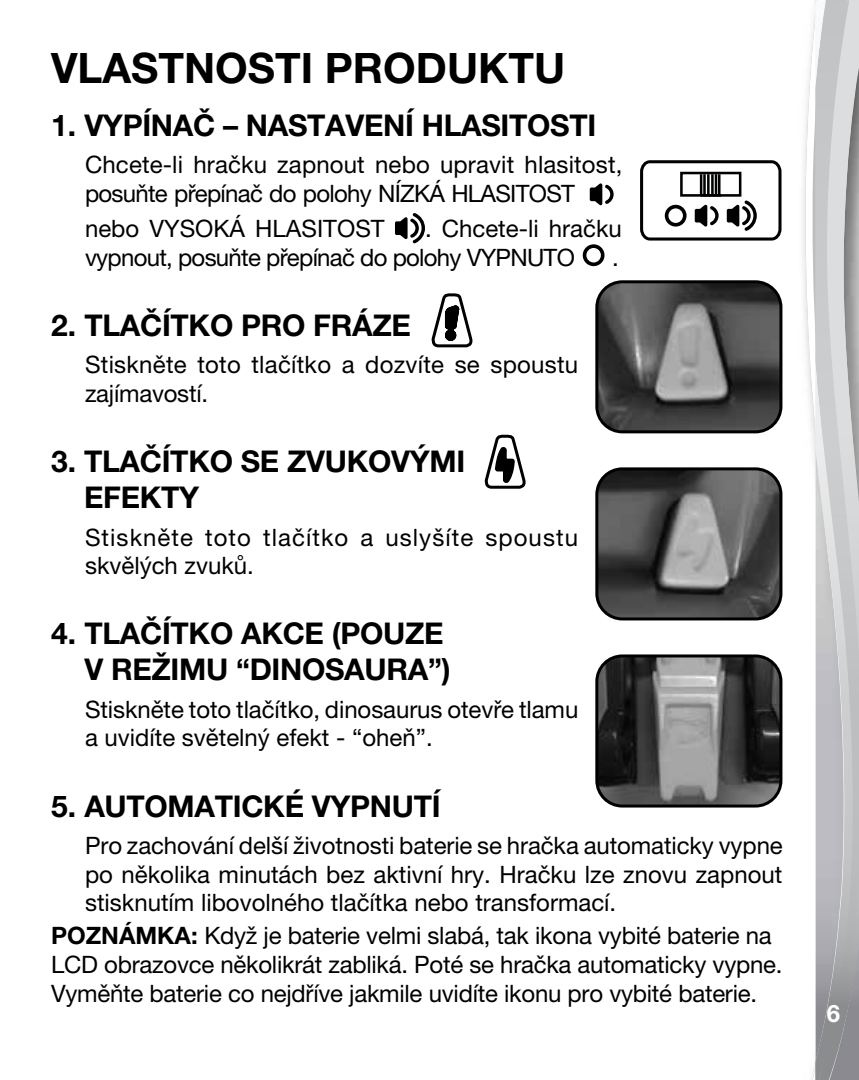
<style>
.page{position:relative;width:859px;height:1080px;background:#fff}
.page>*{position:absolute;margin:0;border:0;box-sizing:border-box;transform-origin:0 0}
.t1{font:700 42px "Helvetica Neue LT Pro";color:#000}
.t2{font:700 30px/36px "Helvetica Neue LT Pro";letter-spacing:-.01em;color:#000}
.t3{font:24px/28.8px "Helvetica Neue LT Pro";letter-spacing:-.005em;color:#000}
.t4{font:24px/28.8px "Helvetica Neue LT Pro";letter-spacing:-.03em;color:#000}
.t5{font:24px/28.8px "Helvetica Neue LT Pro";letter-spacing:.045em;color:#000}
.t6{font:700 24px "Helvetica Neue LT Pro";color:#fff}
.s1{font-weight:700}
</style>
<div class="page">
<svg style="left:805px;top:0;width:10px;height:1080px"></svg>
<img style="left:853px;top:0;width:6px;height:1080px">
<img style="left:815px;top:0;width:38px;height:1080px">
<svg style="left:590px;top:183px;width:24px;height:22px"></svg>
<svg style="left:395px;top:213px;width:30px;height:31px"></svg>
<svg style="left:583px;top:244px;width:21px;height:22px"></svg>
<div style="left:640px;top:160px;width:141px;height:81px;border:3px solid #000101;border-radius:9px"></div>
<svg style="left:665px;top:205px;width:21px;height:22px"></svg>
<svg style="left:695px;top:205px;width:24px;height:22px"></svg>
<svg style="left:727px;top:201px;width:30px;height:30px"></svg>
<hr style="left:700px;top:174px;width:2px;height:21px;background:#000101">
<hr style="left:703px;top:174px;width:3px;height:21px;background:#000101">
<hr style="left:707px;top:174px;width:3px;height:21px;background:#000101">
<hr style="left:711px;top:174px;width:3px;height:21px;background:#000101">
<hr style="left:715px;top:174px;width:2px;height:21px;background:#000101">
<hr style="left:718px;top:174px;width:2px;height:21px;background:#000101">
<div style="left:680px;top:172px;width:61px;height:25px;border:3px solid #000"></div>
<img style="left:599px;top:284px;width:182px;height:148px">
<div style="left:595px;top:280px;width:187px;height:153px;border:3px solid #000;border-radius:26px"></div>
<img style="left:599px;top:471px;width:182px;height:148px">
<div style="left:595px;top:467px;width:187px;height:153px;border:3px solid #000;border-radius:26px"></div>
<img style="left:599px;top:658px;width:182px;height:146px">
<div style="left:595px;top:654px;width:187px;height:154px;border:3px solid #000;border-radius:26px"></div>
<svg style="left:431px;top:293px;width:42px;height:55px"></svg>
<svg style="left:484px;top:434px;width:42px;height:55px"></svg>
<h1 class="t1" style="left:51px;top:42px;width:516px">VLASTNOSTI PRODUKTU</h1>
<p class="t2" style="left:51px;top:107px;width:547px">1. VYPÍNAČ – NASTAVENÍ HLASITOSTI</p>
<p class="t3" style="left:85px;top:150px;width:539px">Chcete-li hračku zapnout nebo upravit hlasitost, posuňte přepínač do polohy NÍZKÁ HLASITOST</p>
<p class="t3" style="left:85px;top:214px;width:301px">nebo VYSOKÁ HLASITOST</p>
<p class="t4" style="left:85px;top:214px;width:538px;text-indent:340px">. Chcete-li hračku vypnout, posuňte přepínač do polohy VYPNUTO</p>
<p class="t3" style="left:612px;top:243px;width:8px">.</p>
<p class="t2" style="left:51px;top:307px;width:361px">2. TLAČÍTKO PRO FRÁZE</p>
<p class="t3" style="left:85px;top:350px;width:495px">Stiskněte toto tlačítko a dozvíte se spoustu zajímavostí.</p>
<p class="t2" style="left:84px;top:443px;width:383px;text-indent:-33px">3. TLAČÍTKO SE ZVUKOVÝMI<br>EFEKTY</p>
<p class="t5" style="left:85px;top:522px;width:494px">Stiskněte toto tlačítko a uslyšíte spoustu skvělých zvuků.</p>
<p class="t2" style="left:51px;top:615px;width:401px;text-align:right">4. TLAČÍTKO AKCE (POUZE<br>V REŽIMU “DINOSAURA”)</p>
<p class="t3" style="left:85px;top:694px;width:495px">Stiskněte toto tlačítko, dinosaurus otevře tlamu a uvidíte světelný efekt - “oheň”.</p>
<p class="t2" style="left:51px;top:787px;width:391px">5. AUTOMATICKÉ VYPNUTÍ</p>
<p class="t3" style="left:85px;top:831px;width:699px;text-align:justify">Pro zachování delší životnosti baterie se hračka automaticky vypne po několika minutách bez aktivní hry. Hračku lze znovu zapnout stisknutím libovolného tlačítka nebo transformací.</p>
<p class="t3" style="left:51px;top:921px;width:733px"><span class="s1">POZNÁMKA:</span> Když je baterie velmi slabá, tak ikona vybité baterie na<br>LCD obrazovce několikrát zabliká. Poté se hračka automaticky vypne.<br>Vyměňte baterie co nejdříve jakmile uvidíte ikonu pro vybité baterie.</p>
<p class="t6" style="left:827px;top:998px;width:15px">6</p>
</div>
